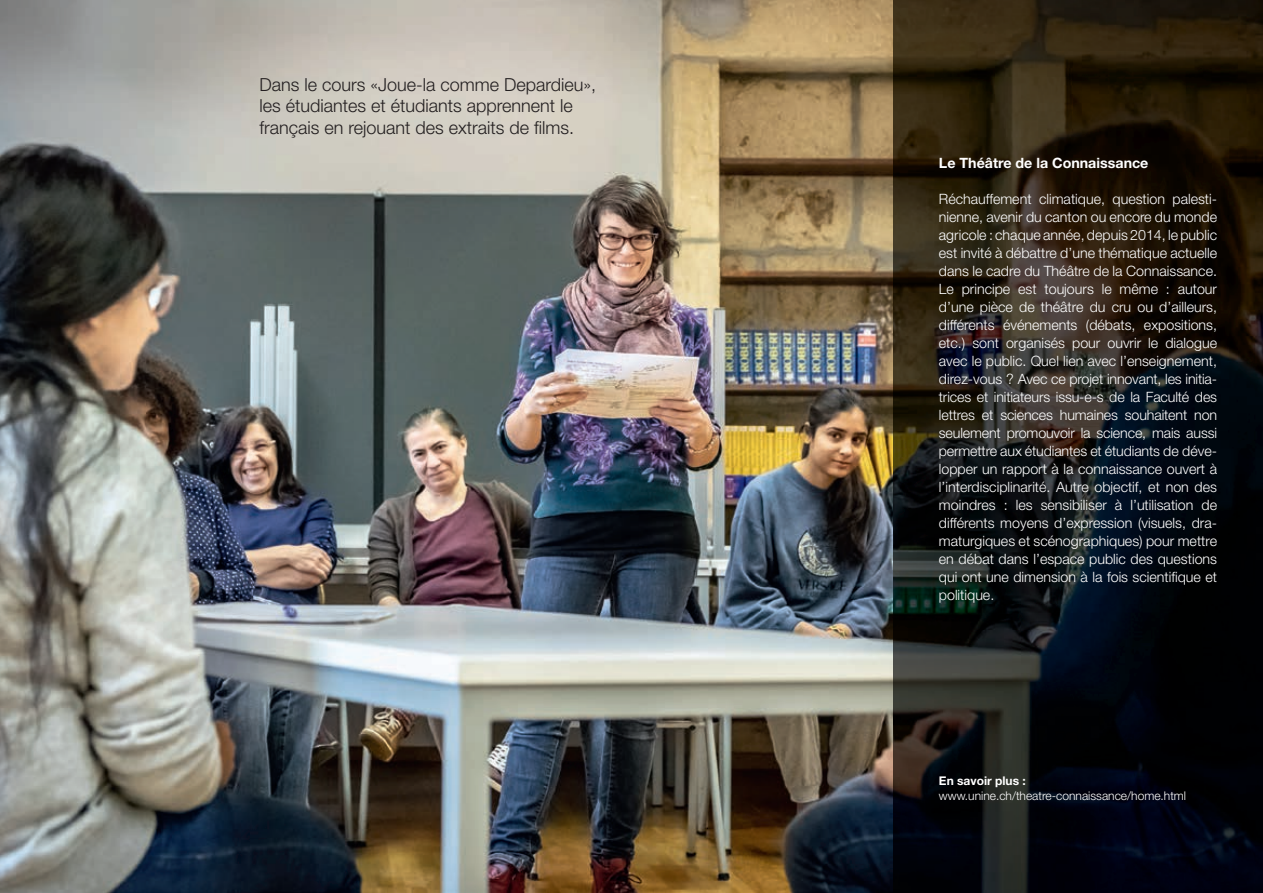
<style>
.page{position:relative;width:1263px;height:893px;background:#fff}
.page>*{position:absolute;margin:0;border:0;box-sizing:border-box;transform-origin:0 0}
.t1{font:300 18px/21.6px "Helvetica Neue";color:#231f20}
.t2{font:300 14.25px/18px "Helvetica Neue";color:#fff;text-align:justify}
.t3{font:700 14.25px "Helvetica Neue";color:#fff}
.t4{font:300 12px "Helvetica Neue";color:#fff}
.t5{font:700 12px "Helvetica Neue";color:#fff}
</style>
<div class="page">
<img style="left:0;top:0;width:1263px;height:893px">
<p class="t1" style="left:259px;top:73px;width:338px">Dans le cours «Joue-la comme Depardieu», les étudiantes et étudiants apprennent le français en rejouant des extraits de films.</p>
<p class="t3" style="left:939px;top:155px;width:211px">Le Théâtre de la Connaissance</p>
<p class="t2" style="left:939px;top:190px;width:280px">Réchauffement climatique, question palesti&shy;nienne, avenir du canton ou encore du monde agricole : chaque année, depuis 2014, le public est invité à débattre d’une thématique actuelle dans le cadre du Théâtre de la Connaissance.<br>Le principe est toujours le même : autour d’une pièce de théâtre du cru ou d’ailleurs, différents événements (débats, expositions, etc.) sont organisés pour ouvrir le dialogue avec le public. Quel lien avec l’enseignement, direz-vous ? Avec ce projet innovant, les initia&shy;trices et initiateurs issu-e-s de la Faculté des lettres et sciences humaines souhaitent non seulement promouvoir la science, mais aussi permettre aux étudiantes et étudiants de déve&shy;lopper un rapport à la connaissance ouvert à l’interdisciplinarité. Autre objectif, et non des moindres : les sensibiliser à l’utilisation de différents moyens d’expression (visuels, dra&shy;maturgiques et scénographiques) pour mettre en débat dans l’espace public des questions qui ont une dimension à la fois scientifique et politique.</p>
<p class="t5" style="left:939px;top:774px;width:88px">En savoir plus :</p>
<p class="t4" style="left:939px;top:788px;width:249px">www.unine.ch/theatre-connaissance/home.html</p>
</div>
